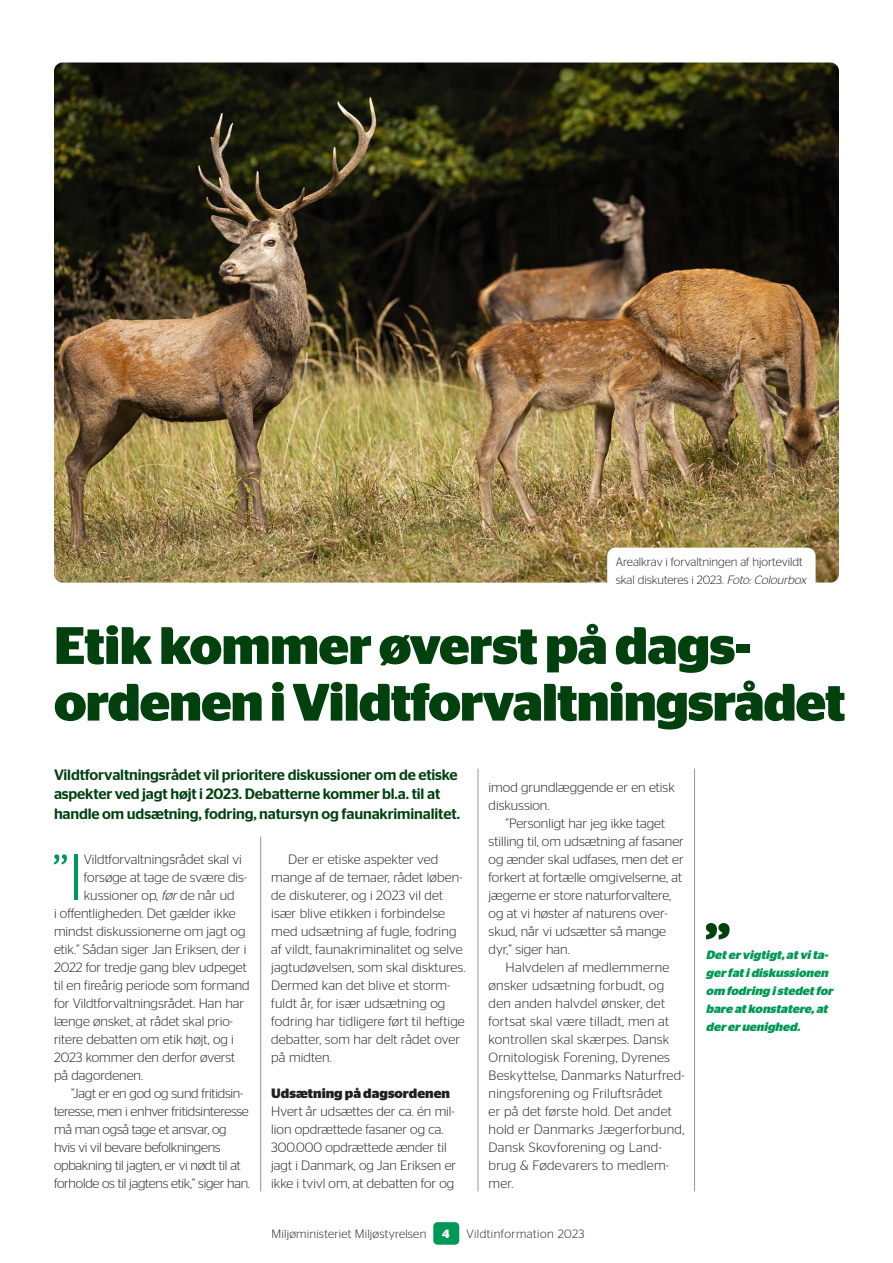
<style>
.page{position:relative;width:893px;height:1263px;background:#fff}
.page>*{position:absolute;margin:0;border:0;box-sizing:border-box;transform-origin:0 0}
.Brød_første{font:300 64.95px "Stag Sans";color:#009856}
.Rubrik{font:700 52.5px/56.7px "Stag Sans";letter-spacing:-.02em;color:#00410e}
.Underrubrik{font:500 15px/19.5px "Stag Sans";letter-spacing:-.01em;color:#00410e}
.BRØD{font:300 13.5px/18px "Stag Sans";letter-spacing:.01em;color:#231f20}
.Brød_første-2{font:300 13.5px "Stag Sans";color:#231f20}
.BRØD-2{font:300 13.5px/18px "Stag Sans";letter-spacing:-.02em;color:#231f20}
.Brød_uden_indryk{font:300 13.5px/18px "Stag Sans";color:#231f20}
.mellemrubrik{font:700 13.5px "Stag Sans";color:#231f20}
.Fototekst_med_ramme{font:300 12px/18px "Stag Sans";letter-spacing:.01em;color:#231f20}
.Citat{font:italic 700 12px/18px "Stag Sans";color:#009856}
.Fototekst_med_ramme-2{font:300 12px "Stag Sans";letter-spacing:.04em;color:#231f20}
.t1{font:700 12px "Stag Sans";color:#fff}
.s1{font-style:italic}
</style>
<div class="page">
<div style="left:433px;top:1222px;width:26px;height:23px;background:#009856;border-radius:4px"></div>
<img style="left:54px;top:63px;width:785px;height:520px">
<div style="left:607px;top:548px;width:209px;height:47px;background:#fff;border-radius:9px"></div>
<hr style="left:260px;top:837px;width:1px;height:354px;background:#939598">
<hr style="left:478px;top:769px;width:1px;height:422px;background:#939598">
<hr style="left:694px;top:769px;width:1px;height:422px;background:#939598">
<svg style="left:706px;top:923px;width:24px;height:16px"></svg>
<p class="Fototekst_med_ramme" style="left:616px;top:552px;width:195px">Arealkrav i forvaltningen af hjortevildt skal diskuteres i 2023. <span class="s1">Foto:Colourbox</span></p>
<p class="Rubrik" style="left:54px;top:617px;width:793px">Etik kommer øverst på dags&shy;ordenen i Vildtforvaltningsrådet</p>
<p class="Underrubrik" style="left:54px;top:763px;width:408px">Vildtforvaltningsrådet vil prioritere diskussioner om de etiske aspekter ved jagt højt i 2023. Debatterne kommer bl.a. til at handle om udsætning, fodring, natursyn og faunakriminalitet.</p>
<p class="Brød_uden_indryk" style="left:489px;top:778px;width:188px">imod grundlæggende er en etisk diskussion.</p>
<p class="BRØD" style="left:489px;top:814px;width:197px;text-indent:17px">”Personligt har jeg ikke taget stilling til, om udsætning af fasaner og ænder skal udfases, men det er forkert at fortælle omgivelserne, at jægerne er store naturforvaltere, og at vi høster af naturens over&shy;skud, når vi udsætter så mange dyr,” siger han.</p>
<p class="BRØD" style="left:489px;top:958px;width:198px;text-indent:17px">Halvdelen af medlemmerne ønsker udsætning forbudt, og den anden halvdel ønsker, det fortsat skal være tilladt, men at kontrollen skal skærpes. Dansk<br>Ornitologisk Forening, Dyrenes<br>Beskyttelse, Danmarks Naturfred&shy;ningsforening og Friluftsrådet<br>er på det første hold. Det andet hold er Danmarks Jægerforbund,<br>Dansk Skovforening og Land&shy;brug &amp; Fødevarers to medlem&shy;mer.</p>
<p class="Brød_første" style="left:52px;top:842px;width:34px">”I</p>
<p class="Brød_første-2" style="left:84px;top:852px;width:159px">Vildtforvaltningsrådet skal vi</p>
<p class="BRØD" style="left:271px;top:850px;width:196px;text-indent:17px">Der er etiske aspekter ved mange af de temaer, rådet løben&shy;de diskuterer, og i 2023 vil det især blive etikken i forbindelse med udsætning af fugle, fodring af vildt, faunakriminalitet og selve jagtudøvelsen, som skal disktures.<br>Dermed kan det blive et storm&shy;fuldt år, for især udsætning og fodring har tidligere ført til heftige debatter, som har delt rådet over på midten.</p>
<p class="mellemrubrik" style="left:271px;top:1085px;width:180px">Udsætning på dagsordenen</p>
<p class="Brød_uden_indryk" style="left:271px;top:1102px;width:186px">Hvert år udsættes der ca. én mil&shy;lion opdrættede fasaner og ca.<br>300.000 opdrættede ænder til jagt i Danmark, og Jan Eriksen er ikke i tvivl om, at debatten for og</p>
<p class="Brød_første-2" style="left:84px;top:870px;width:165px">forsøge at tage de svære dis-</p>
<p class="Brød_første-2" style="left:84px;top:888px;width:152px">kussioner op, <span class="s1">før</span>de når ud</p>
<p class="Brød_første-2" style="left:54px;top:906px;width:183px">i offentligheden. Det gælder ikke</p>
<p class="Brød_første-2" style="left:54px;top:924px;width:193px">mindst diskussionerne om jagt og</p>
<p class="Brød_første-2" style="left:54px;top:942px;width:194px">etik.” Sådan siger Jan Eriksen, der i</p>
<p class="Brød_første-2" style="left:54px;top:960px;width:194px">2022 for tredje gang blev udpeget</p>
<p class="Brød_første-2" style="left:54px;top:978px;width:197px">til en fireårig periode som formand</p>
<p class="Brød_første-2" style="left:54px;top:996px;width:192px">for Vildtforvaltningsrådet. Han har</p>
<p class="Brød_første-2" style="left:54px;top:1014px;width:181px">længe ønsket, at rådet skal prio-</p>
<p class="Brød_første-2" style="left:54px;top:1032px;width:181px">ritere debatten om etik højt, og i</p>
<p class="Brød_første-2" style="left:54px;top:1050px;width:183px">2023 kommer den derfor øverst</p>
<p class="Brød_første-2" style="left:54px;top:1068px;width:90px">på dagordenen.</p>
<p class="BRØD-2" style="left:54px;top:1084px;width:197px;text-indent:17px">”Jagt er en god og sund fritidsin&shy;teresse, men i enhver fritidsinteresse må man også tage et ansvar, og hvis vi vil bevare befolkningens opbakning til jagten, er vi nødt til at forholde os til jagtens etik,” siger han.</p>
<p class="Citat" style="left:706px;top:946px;width:131px">Detervigtigt,atvita&shy;gerfatidiskussionen om fodring istedetfor bare atkonstatere,at dereruenighed.</p>
<p class="Fototekst_med_ramme" style="left:272px;top:1225px;width:156px">Miljøministeriet Miljøstyrelsen</p>
<p class="t1" style="left:442px;top:1227px;width:9px">4</p>
<p class="Fototekst_med_ramme-2" style="left:466px;top:1227px;width:119px">Vildtinformation 2023</p>
</div>
